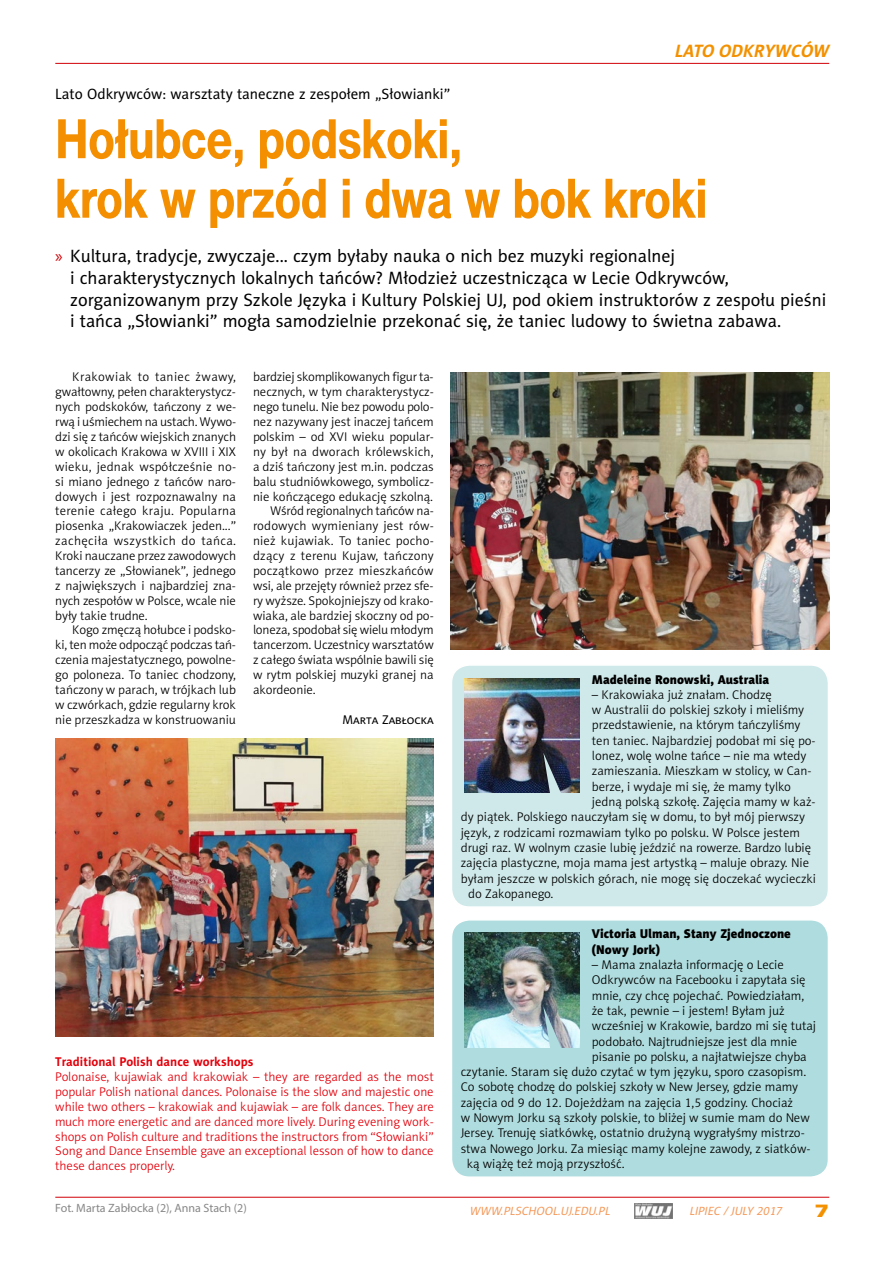
<style>
.page{position:relative;width:893px;height:1263px;background:#fff}
.page>*{position:absolute;margin:0;border:0;box-sizing:border-box;transform-origin:0 0}
.t1{font:700 54px/59.6px "Switzer Cnd EFN";color:#f38f00}
.t2{font:18px/21.6px "Naomi Sans EFN";color:#000}
.t3{font:italic 700 18px "Naomi Sans EFN";color:#f39100}
.t4{font:18px "Zurich U Blk Ex EU";color:#f39100}
.t5{font:15px "Naomi Sans EFN";color:#000}
.t6{font:12.75px/14.9px "Naomi Sans EFN Light";color:#000;text-align:justify}
.t7{font:12.75px/14.9px "Naomi Sans EFN Light";color:#e3000b;text-align:justify}
.t8{font:12.75px/15.3px "Naomi Sans EFN Black";color:#000}
.t9{font:700 12.75px "Naomi Sans EFN";color:#e3000b}
.t10{font:12.75px "Naomi Sans EFN Light";letter-spacing:.02em;color:#000}
.t11{font:12.75px "Naomi Sans EFN";color:#000}
.t12{font:italic 12px "Naomi Sans EFN";color:#f49a5b}
.t13{font:12px "Myriad Pro";color:#868786}
.s1{font-family:"Myriad Pro";color:#d10007}
</style>
<div class="page">
<hr style="left:55px;top:63px;width:774px;height:1px;background:#d10007">
<hr style="left:55px;top:1197px;width:774px;height:1px;background:#d10007">
<img style="left:635px;top:1203px;width:37px;height:16px">
<img style="left:451px;top:372px;width:378px;height:277px">
<img style="left:55px;top:739px;width:379px;height:297px">
<div style="left:451px;top:920px;width:377px;height:257px;background:#afdcde;border-radius:18px"></div>
<div style="left:451px;top:919px;width:378px;height:259px;border:2px solid #fff;border-radius:18px"></div>
<img style="left:464px;top:933px;width:115px;height:115px">
<div style="left:451px;top:665px;width:377px;height:242px;background:#cfe9ea;border-radius:18px"></div>
<div style="left:451px;top:664px;width:378px;height:244px;border:2px solid #fff;border-radius:18px"></div>
<img style="left:464px;top:678px;width:115px;height:115px">
<svg style="left:543px;top:1006px;width:25px;height:42px"></svg>
<svg style="left:543px;top:753px;width:25px;height:40px"></svg>
<h2 class="t3" style="left:675px;top:40px;width:155px">LATO ODKRYWCÓW</h2>
<p class="t5" style="left:55px;top:84px;width:396px">Lato Odkrywców: warsztaty taneczne z zespołem „Słowianki”</p>
<h1 class="t1" style="left:55px;top:110px;width:654px">Hołubce, podskoki,<br>krok w przód i dwa w bok kroki</h1>
<p class="t2" style="left:70px;top:245px;width:758px;text-indent:-15px"><span class="s1">»</span> Kultura, tradycje, zwyczaje... czym byłaby nauka o nich bez muzyki regionalnej<br>i charakterystycznych lokalnych tańców? Młodzież uczestnicząca w Lecie Odkrywców, zorganizowanym przy Szkole Języka i Kultury Polskiej UJ, pod okiem instruktorów z zespołu pieśni i tańca „Słowianki” mogła samodzielnie przekonać się, że taniec ludowy to świetna zabawa.</p>
<p class="t6" style="left:55px;top:370px;width:182px;text-indent:17px">Krakowiak to taniec żwawy, gwałtowny, pełen charakterystycz&shy;nych podskoków, tańczony z we&shy;rwą i uśmiechem na ustach. Wywo&shy;dzi się z tańców wiejskich znanych w okolicach Krakowa w XVIII i XIX wieku, jednak współcześnie no&shy;si miano jednego z tańców naro&shy;dowych i jest rozpoznawalny na terenie całego kraju. Popularna piosenka „Krakowiaczek jeden...” zachęciła wszystkich do tańca.<br>Kroki nauczane przez zawodowych tancerzy ze „Słowianek”, jednego z największych i najbardziej zna&shy;nych zespołów w Polsce, wcale nie były takie trudne.</p>
<p class="t6" style="left:55px;top:623px;width:182px;text-indent:17px">Kogo zmęczą hołubce i podsko&shy;ki, ten może odpocząć podczas tań&shy;czenia majestatycznego, powolne&shy;go poloneza. To taniec chodzony, tańczony w parach, w trójkach lub w czwórkach, gdzie regularny krok nie przeszkadza w konstruowaniu</p>
<p class="t6" style="left:253px;top:370px;width:182px">bardziej skomplikowanych figur ta-</p>
<p class="t6" style="left:253px;top:385px;width:182px">necznych, w tym charakterystycz-</p>
<p class="t6" style="left:253px;top:399px;width:182px">nego tunelu. Nie bez powodu polo-</p>
<p class="t6" style="left:253px;top:414px;width:182px">nez nazywany jest inaczej tańcem</p>
<p class="t6" style="left:253px;top:429px;width:182px">polskim – od XVI wieku popular-</p>
<p class="t6" style="left:253px;top:444px;width:182px">ny był na dworach królewskich,</p>
<p class="t6" style="left:253px;top:459px;width:182px">a dziś tańczony jest m.in. podczas</p>
<p class="t6" style="left:253px;top:474px;width:182px">balu studniówkowego, symbolicz-</p>
<p class="t6" style="left:253px;top:489px;width:182px">nie kończącego edukację szkolną.</p>
<p class="t6" style="left:270px;top:504px;width:165px">Wśród regionalnych tańców na-</p>
<p class="t6" style="left:253px;top:518px;width:182px">rodowych wymieniany jest rów-</p>
<p class="t6" style="left:253px;top:533px;width:182px">nież kujawiak. To taniec pocho-</p>
<p class="t10" style="left:253px;top:548px;width:182px">dzący z terenu Kujaw, tańczony</p>
<p class="t6" style="left:253px;top:563px;width:182px">początkowo przez mieszkańców</p>
<p class="t6" style="left:253px;top:578px;width:182px">wsi, ale przejęty również przez sfe-</p>
<p class="t6" style="left:253px;top:593px;width:182px">ry wyższe. Spokojniejszy od krako-</p>
<p class="t6" style="left:253px;top:608px;width:182px">wiaka, ale bardziej skoczny od po-</p>
<p class="t6" style="left:253px;top:623px;width:182px">loneza, spodobał się wielu młodym</p>
<p class="t6" style="left:253px;top:637px;width:182px">tancerzom. Uczestnicy warsztatów</p>
<p class="t6" style="left:253px;top:652px;width:182px">z całego świata wspólnie bawili się</p>
<p class="t6" style="left:253px;top:667px;width:182px">w rytm polskiej muzyki granej na</p>
<p class="t6" style="left:253px;top:682px;width:64px">akordeonie.</p>
<p class="t11" style="left:342px;top:711px;width:93px">Marta Zabłocka</p>
<p class="t9" style="left:55px;top:1054px;width:200px">Traditional Polish dance workshops</p>
<p class="t7" style="left:55px;top:1069px;width:380px">Polonaise, kujawiak and krakowiak – they are regarded as the most popular Polish national dances. Polonaise is the slow and majestic one while two others – krakowiak and kujawiak – are folk dances. They are much more energetic and are danced more lively. During evening work&shy;shops on Polish culture and traditions the instructors from “Słowianki” Song and Dance Ensemble gave an exceptional lesson of how to dance these dances properly.</p>
<p class="t13" style="left:55px;top:1201px;width:193px">Fot. Marta Zabłocka (2), Anna Stach (2)</p>
<p class="t8" style="left:592px;top:672px;width:179px">Madeleine Ronowski, Australia</p>
<p class="t6" style="left:592px;top:687px;width:181px">– Krakowiaka już znałam. Chodzę</p>
<p class="t6" style="left:592px;top:702px;width:214px">w Australii do polskiej szkoły i mieliśmy</p>
<p class="t6" style="left:592px;top:718px;width:210px">przedstawienie, na którym tańczyliśmy</p>
<p class="t6" style="left:592px;top:733px;width:225px">ten taniec. Najbardziej podobał mi się po-</p>
<p class="t6" style="left:592px;top:748px;width:216px">lonez, wolę wolne tańce – nie ma wtedy</p>
<p class="t6" style="left:592px;top:764px;width:221px">zamieszania. Mieszkam w stolicy, w Can-</p>
<p class="t6" style="left:592px;top:779px;width:201px">berze, i wydaje mi się, że mamy tylko</p>
<p class="t6" style="left:592px;top:794px;width:225px">jedną polską szkołę. Zajęcia mamy w każ-</p>
<p class="t6" style="left:461px;top:809px;width:346px">dy piątek. Polskiego nauczyłam się w domu, to był mój pierwszy</p>
<p class="t6" style="left:461px;top:825px;width:341px">język, z rodzicami rozmawiam tylko po polsku. W Polsce jestem</p>
<p class="t6" style="left:461px;top:840px;width:352px">drugi raz. W wolnym czasie lubię jeździć na rowerze. Bardzo lubię</p>
<p class="t6" style="left:461px;top:855px;width:350px">zajęcia plastyczne, moja mama jest artystką – maluje obrazy. Nie</p>
<p class="t6" style="left:461px;top:871px;width:357px">byłam jeszcze w polskich górach, nie mogę się doczekać wycieczki</p>
<p class="t6" style="left:468px;top:886px;width:87px">do Zakopanego.</p>
<p class="t8" style="left:592px;top:927px;width:200px">Victoria Ulman, Stany Zjednoczone (Nowy Jork)</p>
<p class="t6" style="left:592px;top:957px;width:193px">– Mama znalazła informację o Lecie</p>
<p class="t6" style="left:592px;top:972px;width:215px">Odkrywców na Facebooku i zapytała się</p>
<p class="t6" style="left:592px;top:988px;width:214px">mnie, czy chcę pojechać. Powiedziałam,</p>
<p class="t6" style="left:592px;top:1003px;width:194px">że tak, pewnie – i jestem! Byłam już</p>
<p class="t6" style="left:592px;top:1018px;width:226px">wcześniej w Krakowie, bardzo mi się tutaj</p>
<p class="t6" style="left:592px;top:1034px;width:207px">podobało. Najtrudniejsze jest dla mnie</p>
<p class="t6" style="left:592px;top:1049px;width:216px">pisanie po polsku, a najłatwiejsze chyba</p>
<p class="t6" style="left:461px;top:1064px;width:347px">czytanie. Staram się dużo czytać w tym języku, sporo czasopism.</p>
<p class="t6" style="left:461px;top:1080px;width:339px">Co sobotę chodzę do polskiej szkoły w New Jersey, gdzie mamy</p>
<p class="t6" style="left:461px;top:1095px;width:334px">zajęcia od 9 do 12. Dojeżdżam na zajęcia 1,5 godziny. Chociaż</p>
<p class="t6" style="left:461px;top:1110px;width:350px">w Nowym Jorku są szkoły polskie, to bliżej w sumie mam do New</p>
<p class="t6" style="left:461px;top:1125px;width:345px">Jersey. Trenuję siatkówkę, ostatnio drużyną wygrałyśmy mistrzo-</p>
<p class="t6" style="left:461px;top:1141px;width:351px">stwa Nowego Jorku. Za miesiąc mamy kolejne zawody, z siatków-</p>
<p class="t6" style="left:467px;top:1156px;width:159px">ką wiążę też moją przyszłość.</p>
<p class="t12" style="left:470px;top:1204px;width:142px">WWW.PLSCHOOL.UJ.EDU.PL</p>
<p class="t12" style="left:690px;top:1204px;width:94px">LIPIEC / JULY 2017</p>
<h2 class="t4" style="left:815px;top:1200px;width:16px">7</h2>
</div>
